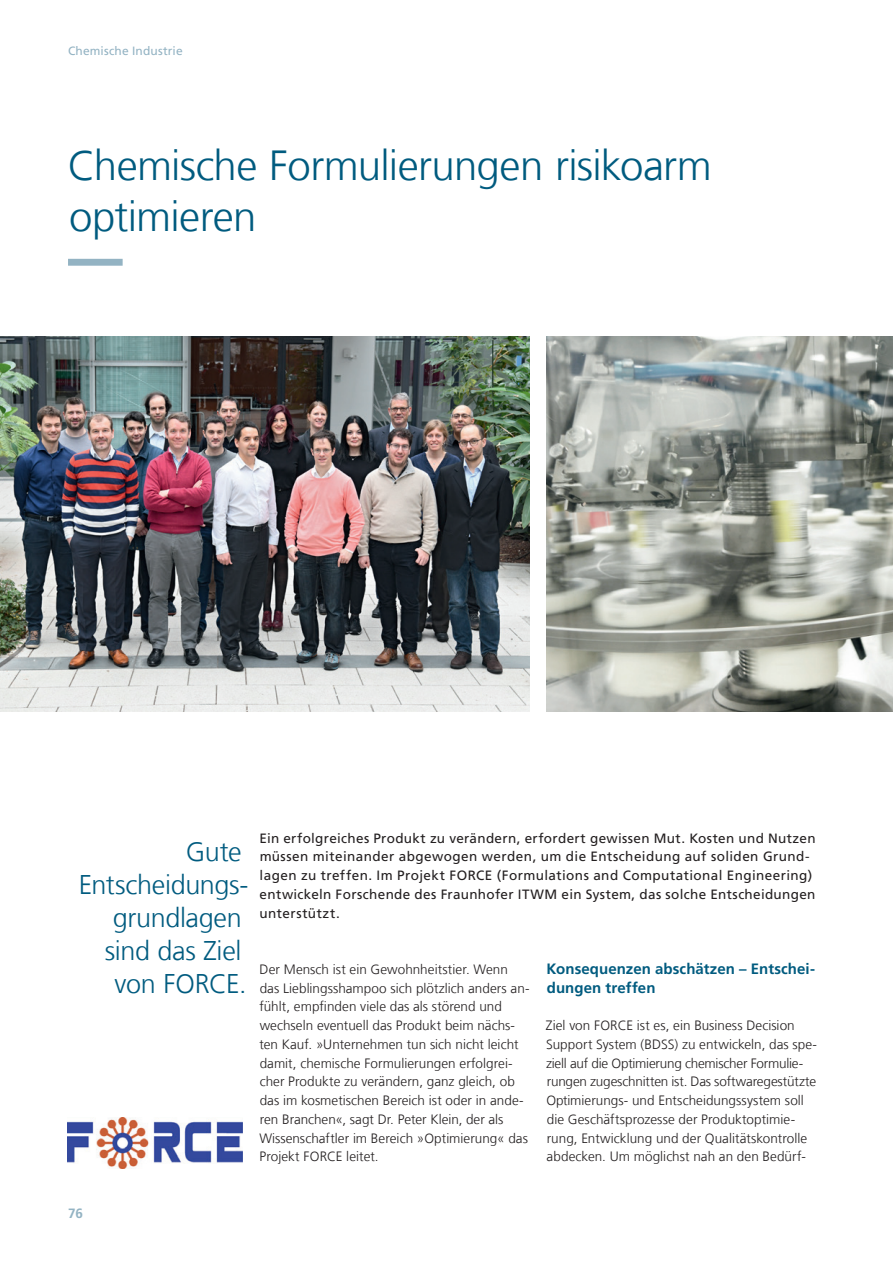
<style>
.page{position:relative;width:893px;height:1263px;background:#fff}
.page>*{position:absolute;margin:0;border:0;box-sizing:border-box;transform-origin:0 0}
.Ueberschrift_28_33_6{font:300 42px/50.4px "Frutiger LT Com";letter-spacing:-.015em;color:#005b7f}
.Hervorhebung_18pt_re{font:300 27px/33px "Frutiger LT Com";letter-spacing:-.015em;color:#005b7f;text-align:right}
.Zwischenueberschrift{font:700 15px/18.8px "Frutiger LT Com";letter-spacing:.005em;color:#005b7f}
.Fliesstext_9_12_5_sc{font:300 13.5px/18.8px "Frutiger LT Com";color:#231f20}
.Introtext_9_12_5_sch{font:13.5px/18.8px "Frutiger LT Com";letter-spacing:.03em;color:#231f20}
.t1{font:700 13.5px "Frutiger LT Com";color:#93b3c3}
.Kolumne{font:12px "Frutiger LT Com";letter-spacing:.015em;color:#93b3c3}
</style>
<div class="page">
<svg style="left:68px;top:259px;width:55px;height:7px"></svg>
<img style="left:546px;top:336px;width:347px;height:375px">
<img style="left:0;top:336px;width:529px;height:375px">
<img style="left:68px;top:1117px;width:174px;height:51px">
<p class="Kolumne" style="left:68px;top:44px;width:116px">Chemische Industrie</p>
<p class="Ueberschrift_28_33_6" style="left:68px;top:141px;width:645px">Chemische Formulierungen risikoarm optimieren</p>
<p class="Hervorhebung_18pt_re" style="left:79px;top:836px;width:171px">Gute<br>Entscheidungs&shy;grundlagen sind das Ziel von FORCE.</p>
<p class="Introtext_9_12_5_sch" style="left:259px;top:829px;width:558px">Ein erfolgreiches Produkt zu verändern, erfordert gewissen Mut. Kosten und Nutzen müssen miteinander abgewogen werden, um die Entscheidung auf soliden Grund&shy;lagen zu treffen. Im Projekt FORCE (Formulations and Computational Engineering) entwickeln Forschende des Fraunhofer ITWM ein System, das solche Entscheidungen unterstützt.</p>
<p class="Fliesstext_9_12_5_sc" style="left:259px;top:960px;width:272px">Der Mensch ist ein Gewohnheitstier. Wenn das Lieblingsshampoo sich plötzlich anders an&shy;fühlt, empfinden viele das als störend und wechseln eventuell das Produkt beim nächs&shy;ten Kauf. »Unternehmen tun sich nicht leicht damit, chemische Formulierungen erfolgrei&shy;cher Produkte zu verändern, ganz gleich, ob das im kosmetischen Bereich ist oder in ande&shy;ren Branchen«, sagt Dr. Peter Klein, der als Wissenschaftler im Bereich »Optimierung« das Projekt FORCE leitet.</p>
<p class="Zwischenueberschrift" style="left:547px;top:959px;width:270px">Konsequenzen abschätzen – Entschei&shy;dungen treffen</p>
<p class="Fliesstext_9_12_5_sc" style="left:546px;top:1016px;width:273px">Ziel von FORCE ist es, ein Business Decision Support System (BDSS) zu entwickeln, das spe&shy;ziell auf die Optimierung chemischer Formulie&shy;rungen zugeschnitten ist. Das softwaregestützte Optimierungs- und Entscheidungssystem soll die Geschäftsprozesse der Produktoptimie&shy;rung, Entwicklung und der Qualitätskontrolle abdecken. Um möglichst nah an den Bedürf-</p>
<p class="t1" style="left:68px;top:1205px;width:16px">76</p>
</div>
